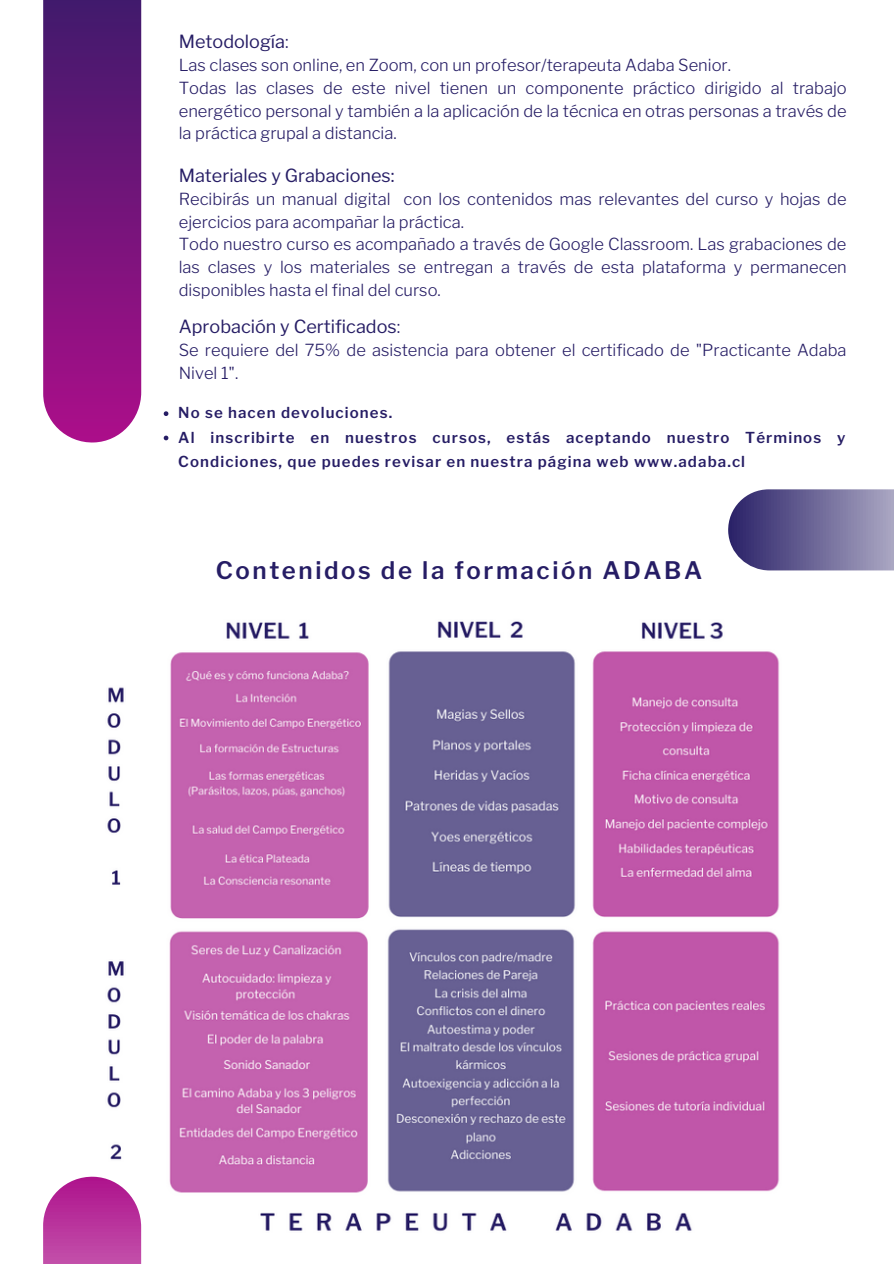
<style>
.page{position:relative;width:894px;height:1264px;background:#fff}
.page>*{position:absolute;margin:0;border:0;box-sizing:border-box;transform-origin:0 0}
.t1{font:600 24px "Libre Franklin";letter-spacing:.105em;color:#261d65}
.t2{font:18px "Libre Franklin";color:#261d65}
.t3{font:300 16.5px/22.8px "Libre Franklin";color:#261d65}
.t4{font:600 15px/24.3px "Libre Franklin";letter-spacing:.075em;color:#261d65}
.s1{font-weight:300}
</style>
<div class="page">
<svg style="left:43px;top:0;width:98px;height:443px;background:#791a7e"></svg>
<img style="left:107px;top:570px;width:740px;height:693px">
<svg style="left:728px;top:489px;width:165px;height:81px;background:#75709d"></svg>
<svg style="left:43px;top:1175px;width:98px;height:88px;background:#c350aa"></svg>
<svg style="left:164px;top:411px;width:4px;height:5px"></svg>
<svg style="left:164px;top:435px;width:4px;height:5px"></svg>
<p class="t2" style="left:179px;top:30px;width:111px">Metodología<span class="s1">:</span></p>
<p class="t3" style="left:179px;top:53px;width:669px">Las clases son online, en Zoom, con un profesor/terapeuta Adaba Senior.<br>Todas las clases de este nivel tienen un componente práctico dirigido al trabajo energético personal y también a la aplicación de la técnica en otras personas a través de la práctica grupal a distancia.</p>
<p class="t2" style="left:179px;top:164px;width:217px">Materiales y Grabaciones:</p>
<p class="t3" style="left:179px;top:187px;width:669px">Recibirás un manual digital con los contenidos mas relevantes del curso y hojas de ejercicios para acompañar la práctica.<br>Todo nuestro curso es acompañado a través de Google Classroom. Las grabaciones de las clases y los materiales se entregan a través de esta plataforma y permanecen disponibles hasta el final del curso.</p>
<p class="t2" style="left:179px;top:316px;width:223px">Aprobación y Certificados<span class="s1">:</span></p>
<p class="t3" style="left:179px;top:339px;width:669px">Se requiere del 75% de asistencia para obtener el certificado de "Practicante Adaba<br>Nivel 1".</p>
<p class="t4" style="left:178px;top:401px;width:668px">No se hacen devoluciones.<br>Al inscribirte en nuestros cursos, estás aceptando nuestro Términos y<br>Condiciones, que puedes revisar en nuestra página web www.adaba.cl</p>
<h1 class="t1" style="left:216px;top:555px;width:488px">Contenidos de la formación ADABA</h1>
</div>
